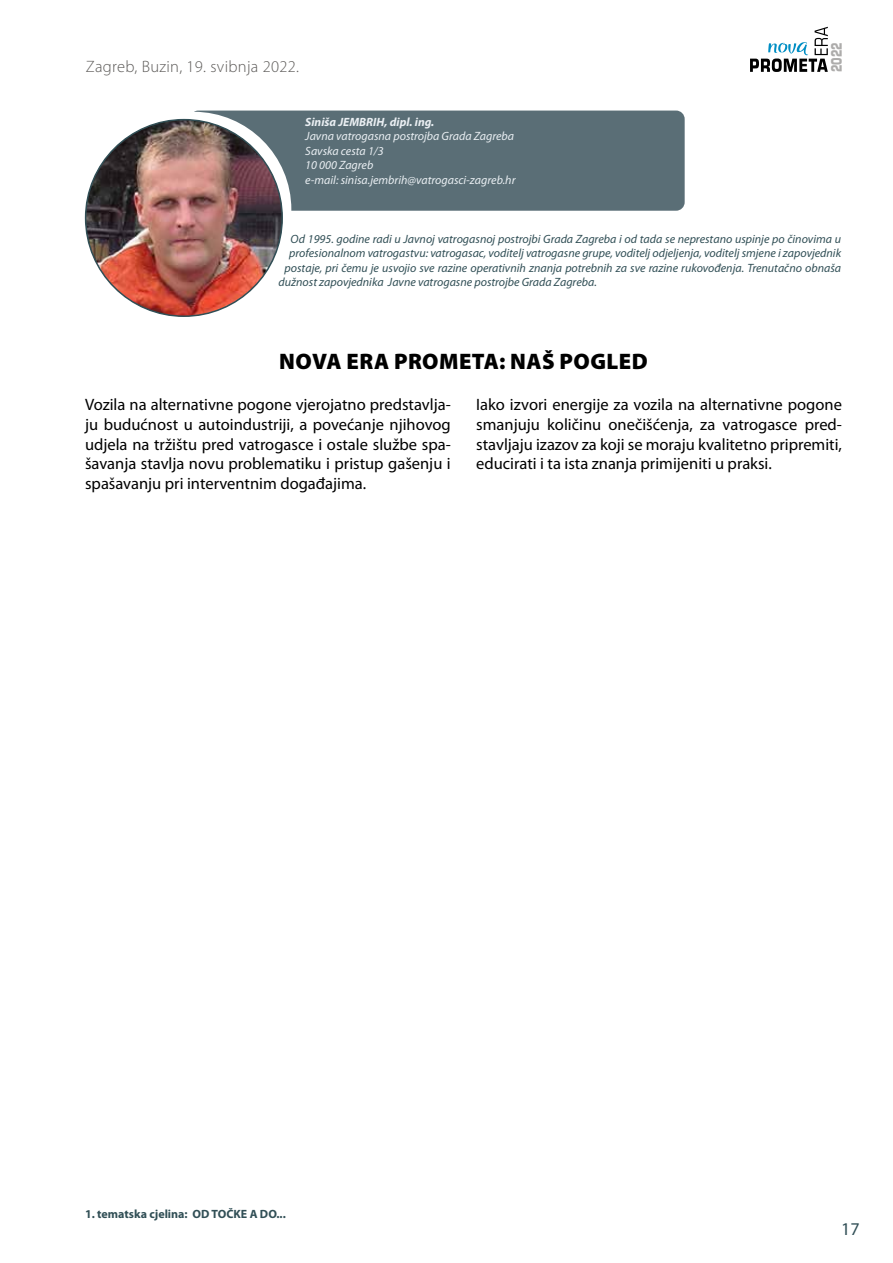
<style>
.page{position:relative;width:893px;height:1263px;background:#fff}
.page>*{position:absolute;margin:0;border:0;box-sizing:border-box;transform-origin:0 0}
.t1{font:900 22.5px "Myriad Pro";letter-spacing:.02em;color:#000}
.t2{font:18px "Myriad Pro";color:#314f56}
.t3{font:16.5px/19.8px "Myriad Pro";color:#000;text-align:justify}
.t4{font:300 16.5px "Myriad Pro";letter-spacing:.02em;color:#5d5b59}
.t5{font:900 15.9px "Eurostile TOT";color:#adacab;scale:.73 1}
.t6{font:italic 12px "Myriad Pro";color:#314f56}
.t7{font:italic 12px/14.4px "Myriad Pro";color:#eaeff3}
.t8{font:700 12px "Myriad Pro";color:#314f56}
.t9{font:italic 700 12px "Myriad Pro";color:#eaeff3}
</style>
<div class="page">
<svg style="left:750px;top:27px;width:78px;height:45px"></svg>
<div style="left:194px;top:111px;width:491px;height:100px;background:#5a6e76"></div>
<img style="left:86px;top:120px;width:196px;height:196px;border-radius:98px">
<p class="t4" style="left:86px;top:57px;width:215px">Zagreb, Buzin, 19. svibnja 2022.</p>
<p class="t9" style="left:305px;top:115px;width:131px">Siniša JEMBRIH, dipl. ing.</p>
<p class="t7" style="left:305px;top:129px;width:212px">Javna vatrogasna postrojba Grada Zagreba<br>Savska cesta 1/3<br>10 000 Zagreb<br>e-mail: sinisa.jembrih@vatrogasci-zagreb.hr</p>
<p class="t5" style="left:828px;top:72px;width:42px;rotate:-90deg">2022</p>
<p class="t6" style="left:291px;top:232px;width:552px">Od 1995. godine radi u Javnoj vatrogasnoj postrojbi Grada Zagreba i od tada se neprestano uspinje po činovima u</p>
<p class="t6" style="left:289px;top:247px;width:554px">profesionalnom vatrogastvu: vatrogasac, voditelj vatrogasne grupe, voditelj odjeljenja, voditelj smjene i zapovjednik</p>
<p class="t6" style="left:285px;top:261px;width:558px">postaje, pri čemu je usvojio sve razine operativnih znanja potrebnih za sve razine rukovođenja. Trenutačno obnaša</p>
<p class="t6" style="left:279px;top:276px;width:320px">dužnost zapovjednika Javne vatrogasne postrojbe Grada Zagreba.</p>
<h1 class="t1" style="left:279px;top:348px;width:370px">NOVA ERA PROMETA: NAŠ POGLED</h1>
<p class="t3" style="left:85px;top:395px;width:367px">Vozila na alternativne pogone vjerojatno predstavlja&shy;ju budućnost u autoindustriji, a povećanje njihovog udjela na tržištu pred vatrogasce i ostale službe spa&shy;šavanja stavlja novu problematiku i pristup gašenju i spašavanju pri interventnim događajima.</p>
<p class="t3" style="left:476px;top:395px;width:367px">Iako izvori energije za vozila na alternativne pogone smanjuju količinu onečišćenja, za vatrogasce pred&shy;stavljaju izazov za koji se moraju kvalitetno pripremiti, educirati i ta ista znanja primijeniti u praksi.</p>
<p class="t8" style="left:85px;top:1207px;width:202px">1. tematska cjelina: OD TOČKE A DO...</p>
<p class="t2" style="left:841px;top:1219px;width:20px">17</p>
</div>
